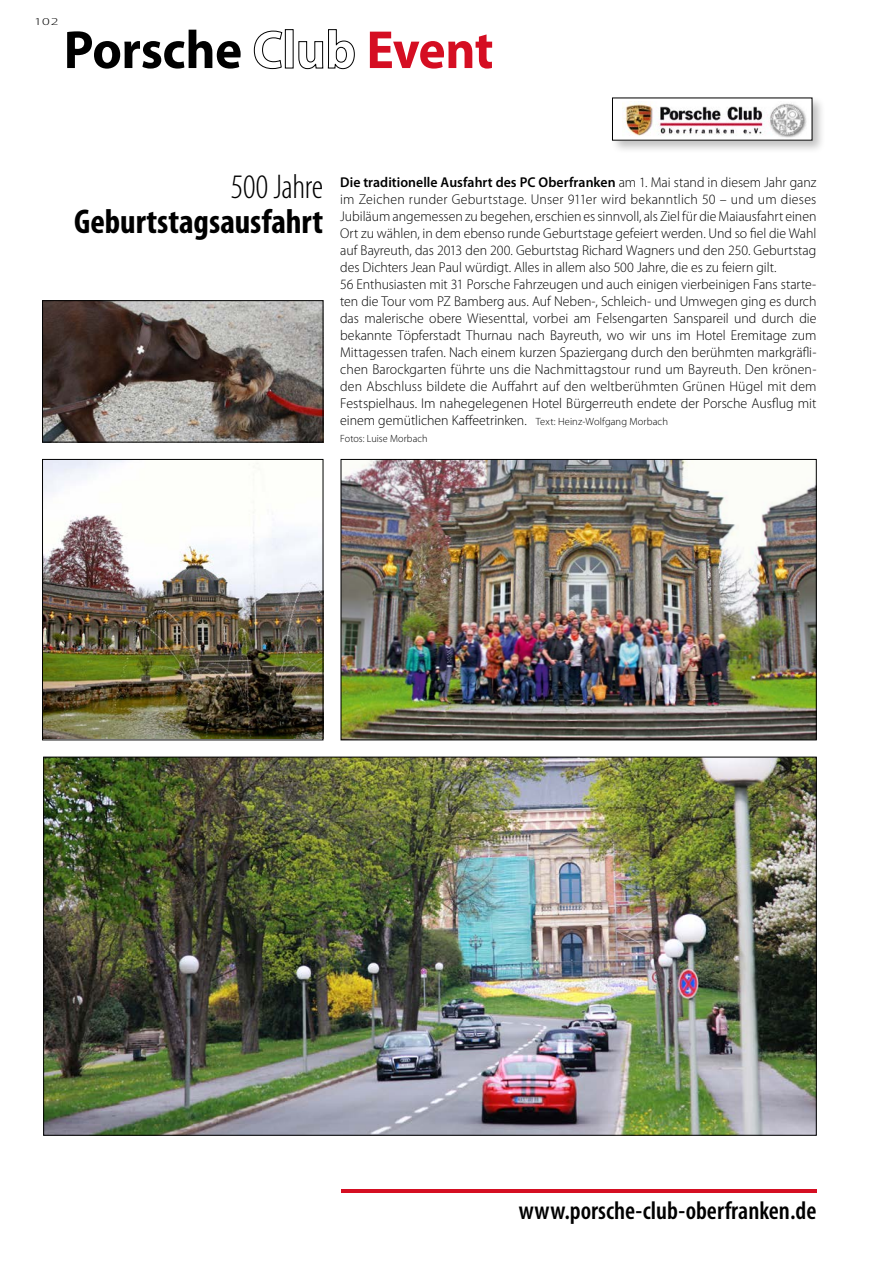
<style>
.page{position:relative;width:893px;height:1263px;background:#fff}
.page>*{position:absolute;margin:0;border:0;box-sizing:border-box;transform-origin:0 0}
.Fließtext_Myriad{font:700 54px "Myriad Pro";letter-spacing:-.01em;color:#000;scale:.95 1}
.Fließtext_Myriad-2{font:700 54px "Myriad Pro";letter-spacing:-.02em;color:#d50e22;scale:.95 1}
.PorscheClubEvent_Hea{font:700 condensed 34.5px "Myriad Pro";color:#000}
.PorscheClubEvent_Hea-2{font:300 condensed 34.5px "Myriad Pro";letter-spacing:-.01em;color:#000}
.t1{font:600 condensed 25.5px "Myriad Pro";color:#000}
.Fließtext_Myriad-3{font:300 14.25px/17px "Myriad Pro";letter-spacing:-.005em;color:#000;text-align:justify}
.Autor{font:300 10.5px "Myriad Pro";letter-spacing:.01em;color:#000}
.Autor-2{font:300 10.5px "Myriad Pro";letter-spacing:.01em;color:#000;scale:1.5 1}
.s1{font-weight:600}
.s2{font-size:10.5px}
</style>
<div class="page">
<img style="left:44px;top:461px;width:277px;height:277px">
<div style="left:42px;top:459px;width:281px;height:281px;border:1px solid #000"></div>
<img style="left:44px;top:302px;width:277px;height:138px">
<div style="left:42px;top:300px;width:281px;height:142px;border:1px solid #000"></div>
<img style="left:45px;top:759px;width:769px;height:374px">
<img style="left:343px;top:461px;width:471px;height:277px">
<div style="left:341px;top:459px;width:475px;height:281px;border:1px solid #000"></div>
<div style="left:610px;top:96px;width:216px;height:58px;background:#000;opacity:.25"></div>
<div style="left:612px;top:98px;width:200px;height:42px;background:#fff"></div>
<img style="left:622px;top:103px;width:185px;height:35px">
<svg style="left:254px;top:31px;width:28px;height:38px"></svg>
<div style="left:285px;top:29px;width:8px;height:39px;border:1px solid #000"></div>
<svg style="left:298px;top:29px;width:57px;height:40px"></svg>
<hr style="left:341px;top:1189px;width:475px;height:3px;background:#d50e22">
<p class="Autor-2" style="left:34px;top:16px;width:18px">102</p>
<p class="Fließtext_Myriad" style="left:64px;top:20px;width:189px">Porsche</p>
<p class="Fließtext_Myriad-2" style="left:366px;top:20px;width:135px">Event</p>
<p class="PorscheClubEvent_Hea-2" style="left:231px;top:168px;width:94px">500 Jahre</p>
<p class="PorscheClubEvent_Hea" style="left:74px;top:202px;width:250px">Geburtstagsausfahrt</p>
<p class="Fließtext_Myriad-3" style="left:340px;top:174px;width:478px"><span class="s1">Die traditionelle Ausfahrt des PC Oberfranken</span> am 1. Mai stand in diesem Jahr ganz im Zeichen runder Geburtstage. Unser 911er wird bekanntlich 50 – und um dieses Jubiläum angemessen zu begehen, erschien es sinnvoll, als Ziel für die Maiausfahrt einen Ort zu wählen, in dem ebenso runde Geburtstage gefeiert werden. Und so fiel die Wahl auf Bayreuth, das 2013 den 200. Geburtstag Richard Wagners und den 250. Geburtstag des Dichters Jean Paul würdigt. Alles in allem also 500 Jahre, die es zu feiern gilt.</p>
<p class="Fließtext_Myriad-3" style="left:340px;top:276px;width:478px">56 Enthusiasten mit 31 Porsche Fahrzeugen und auch einigen vierbeinigen Fans starte&shy;ten die Tour vom PZ Bamberg aus. Auf Neben-, Schleich- und Umwegen ging es durch das malerische obere Wiesenttal, vorbei am Felsengarten Sanspareil und durch die bekannte Töpferstadt Thurnau nach Bayreuth, wo wir uns im Hotel Eremitage zum Mittagessen trafen. Nach einem kurzen Spaziergang durch den berühmten markgräfli&shy;chen Barockgarten führte uns die Nachmittagstour rund um Bayreuth. Den krönen&shy;den Abschluss bildete die Auffahrt auf den weltberühmten Grünen Hügel mit dem Festspielhaus. Im nahegelegenen Hotel Bürgerreuth endete der Porsche Ausflug mit einem gemütlichen Kaffeetrinken. <span class="s2">Text: Heinz-Wolfgang Morbach</span></p>
<p class="Autor" style="left:340px;top:433px;width:89px">Fotos: Luise Morbach</p>
<p class="t1" style="left:519px;top:1197px;width:299px">www.porsche-club-oberfranken.de</p>
</div>
